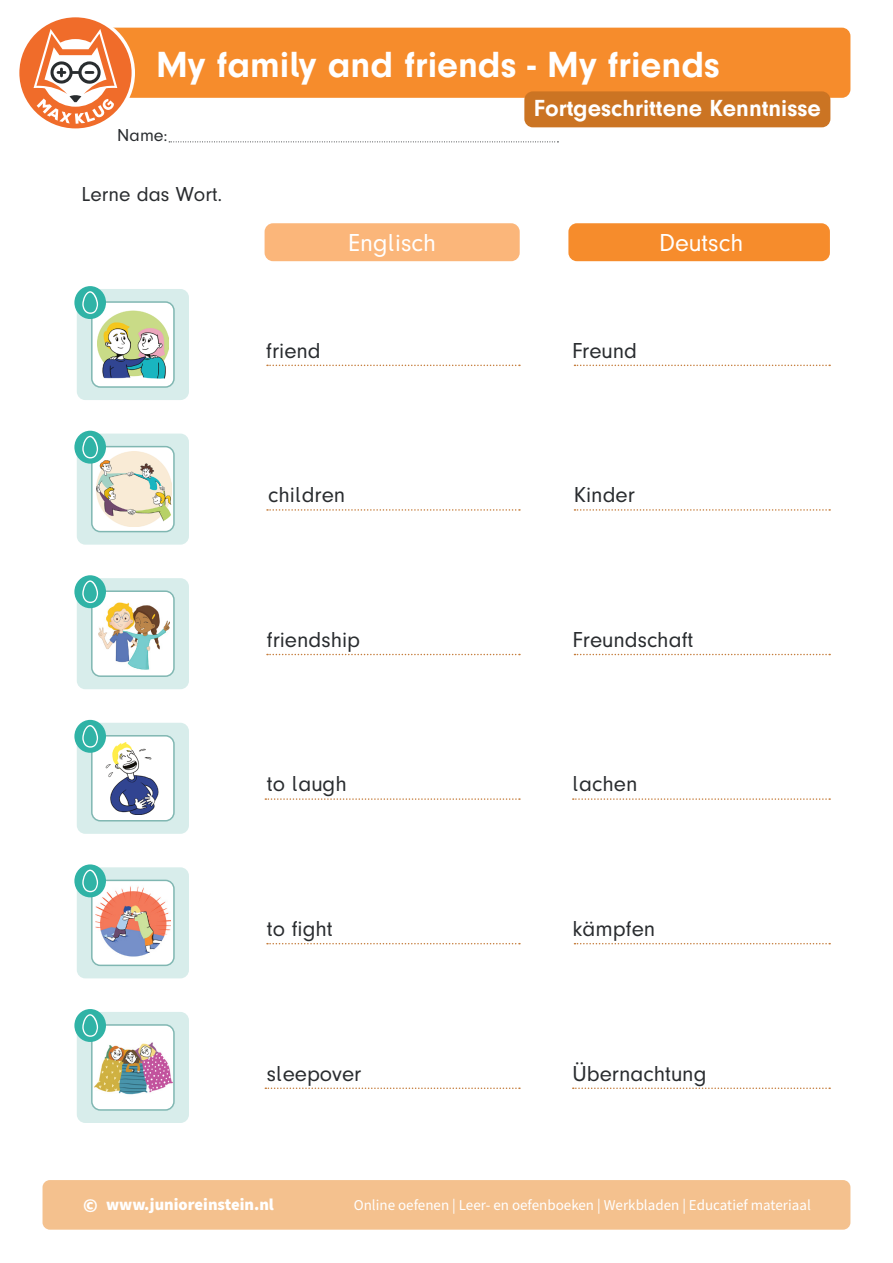
<style>
.page{position:relative;width:893px;height:1263px;background:#fff}
.page>*{position:absolute;margin:0;border:0;box-sizing:border-box;transform-origin:0 0}
.t1{font:700 37.5px "Mk Druckschrift N";color:#fff}
.t2{font:25.5px "Mk Druckschrift N";color:#fff}
.t3{font:700 24px "Mk Druckschrift N";color:#fff}
.t4{font:22.5px "Mk Druckschrift N";color:#292c2f}
.t5{font:21px "Mk Druckschrift N";color:#292c2f}
.t6{font:18px "Mk Druckschrift N";color:#292c2f}
.t7{font:900 16.5px "Source Sans Pro";color:#fff}
.t8{font:15px "Source Sans Pro";color:#fff}
.s1{font-size:19.5px}
</style>
<div class="page">
<div style="left:43px;top:1180px;width:807px;height:50px;background:#f4c18e;border-radius:7px"></div>
<div style="left:75px;top:28px;width:775px;height:70px;background:#f68c2c;border-radius:9px"></div>
<svg style="left:169px;top:141px;width:389px;height:1px"></svg>
<svg style="left:19px;top:17px;width:116px;height:112px"></svg>
<div style="left:524px;top:91px;width:306px;height:36px;background:#cb7423;border-radius:9px"></div>
<svg style="left:267px;top:365px;width:253px;height:1px"></svg>
<svg style="left:574px;top:365px;width:256px;height:1px"></svg>
<svg style="left:265px;top:798px;width:255px;height:2px"></svg>
<svg style="left:573px;top:798px;width:257px;height:2px"></svg>
<svg style="left:267px;top:509px;width:253px;height:2px"></svg>
<svg style="left:574px;top:509px;width:256px;height:2px"></svg>
<svg style="left:267px;top:943px;width:253px;height:1px"></svg>
<svg style="left:574px;top:943px;width:256px;height:1px"></svg>
<svg style="left:267px;top:654px;width:253px;height:1px"></svg>
<svg style="left:574px;top:654px;width:256px;height:1px"></svg>
<svg style="left:265px;top:1087px;width:255px;height:2px"></svg>
<svg style="left:573px;top:1087px;width:257px;height:2px"></svg>
<div style="left:265px;top:223px;width:255px;height:38px;background:#fbb67a;border-radius:9px"></div>
<div style="left:568px;top:223px;width:262px;height:38px;background:#f68c2c;border-radius:9px"></div>
<div style="left:77px;top:289px;width:112px;height:111px;background:#d8edeb;border-radius:9px"></div>
<div style="left:77px;top:723px;width:112px;height:111px;background:#d8edeb;border-radius:9px"></div>
<div style="left:77px;top:434px;width:112px;height:111px;background:#d8edeb;border-radius:9px"></div>
<div style="left:77px;top:867px;width:112px;height:111px;background:#d8edeb;border-radius:9px"></div>
<div style="left:77px;top:578px;width:112px;height:111px;background:#d8edeb;border-radius:9px"></div>
<div style="left:77px;top:1012px;width:112px;height:111px;background:#d8edeb;border-radius:9px"></div>
<div style="left:92px;top:302px;width:82px;height:85px;background:#fff;border-radius:9px"></div>
<img style="left:97px;top:309px;width:71px;height:70px">
<div style="left:91px;top:301px;width:84px;height:87px;border:2px solid #80b7b2;border-radius:9px"></div>
<div style="left:92px;top:736px;width:82px;height:85px;background:#fff;border-radius:9px"></div>
<img style="left:98px;top:742px;width:61px;height:72px">
<div style="left:91px;top:735px;width:84px;height:86px;border:2px solid #80b7b2;border-radius:9px"></div>
<div style="left:92px;top:447px;width:82px;height:85px;background:#fff;border-radius:9px"></div>
<img style="left:96px;top:452px;width:75px;height:75px">
<div style="left:91px;top:446px;width:84px;height:86px;border:2px solid #80b7b2;border-radius:9px"></div>
<div style="left:92px;top:880px;width:82px;height:85px;background:#fff;border-radius:9px"></div>
<img style="left:95px;top:885px;width:75px;height:72px">
<div style="left:91px;top:880px;width:84px;height:86px;border:2px solid #80b7b2;border-radius:9px"></div>
<div style="left:92px;top:591px;width:82px;height:85px;background:#fff;border-radius:9px"></div>
<img style="left:99px;top:600px;width:70px;height:70px">
<div style="left:91px;top:590px;width:84px;height:87px;border:2px solid #80b7b2;border-radius:9px"></div>
<img style="left:94px;top:1027px;width:78px;height:81px">
<div style="left:91px;top:1024px;width:84px;height:87px;border:2px solid #80b7b2;border-radius:9px"></div>
<div style="left:74px;top:431px;width:32px;height:33px;background:#30b3a6;border-radius:50%"></div>
<svg style="left:82px;top:436px;width:16px;height:22px"></svg>
<div style="left:74px;top:286px;width:32px;height:33px;background:#30b3a6;border-radius:50%"></div>
<svg style="left:82px;top:291px;width:16px;height:23px"></svg>
<div style="left:74px;top:575px;width:32px;height:33px;background:#30b3a6;border-radius:50%"></div>
<svg style="left:82px;top:580px;width:16px;height:23px"></svg>
<div style="left:74px;top:720px;width:32px;height:33px;background:#30b3a6;border-radius:50%"></div>
<svg style="left:82px;top:725px;width:16px;height:23px"></svg>
<div style="left:74px;top:864px;width:32px;height:33px;background:#30b3a6;border-radius:50%"></div>
<svg style="left:82px;top:869px;width:16px;height:23px"></svg>
<div style="left:74px;top:1009px;width:32px;height:33px;background:#30b3a6;border-radius:50%"></div>
<svg style="left:82px;top:1014px;width:16px;height:23px"></svg>
<p class="t1" style="left:156px;top:43px;width:565px">My family and friends - My friends</p>
<p class="t6" style="left:117px;top:125px;width:52px">Name:</p>
<p class="t5" style="left:81px;top:183px;width:142px">Lerne das Wort.</p>
<p class="t3" style="left:534px;top:95px;width:288px">Fortgeschrittene Kenntnisse</p>
<p class="t2" style="left:348px;top:228px;width:90px">Englisch</p>
<p class="t2" style="left:659px;top:228px;width:86px">Deutsch</p>
<p class="t4" style="left:266px;top:338px;width:56px">friend</p>
<p class="t4" style="left:572px;top:338px;width:67px">Freund</p>
<p class="t4" style="left:268px;top:483px;width:79px">children</p>
<p class="t4" style="left:574px;top:483px;width:62px">Kinder</p>
<p class="t4" style="left:267px;top:627px;width:95px">friendship</p>
<p class="t4" style="left:573px;top:627px;width:122px">Freundschaft</p>
<p class="t4" style="left:267px;top:772px;width:82px">to laugh</p>
<p class="t4" style="left:573px;top:772px;width:66px">lachen</p>
<p class="t4" style="left:267px;top:916px;width:67px">to fight</p>
<p class="t4" style="left:573px;top:916px;width:84px">kämpfen</p>
<p class="t4" style="left:267px;top:1061px;width:96px">sleepover</p>
<p class="t4" style="left:573px;top:1061px;width:135px">Übernachtung</p>
<p class="t7" style="left:83px;top:1193px;width:192px"><span class="s1">©</span> www.junioreinstein.nl</p>
<p class="t8" style="left:354px;top:1195px;width:458px">Online oefenen | Leer- en oefenboeken | Werkbladen | Educatief materiaal</p>
</div>
